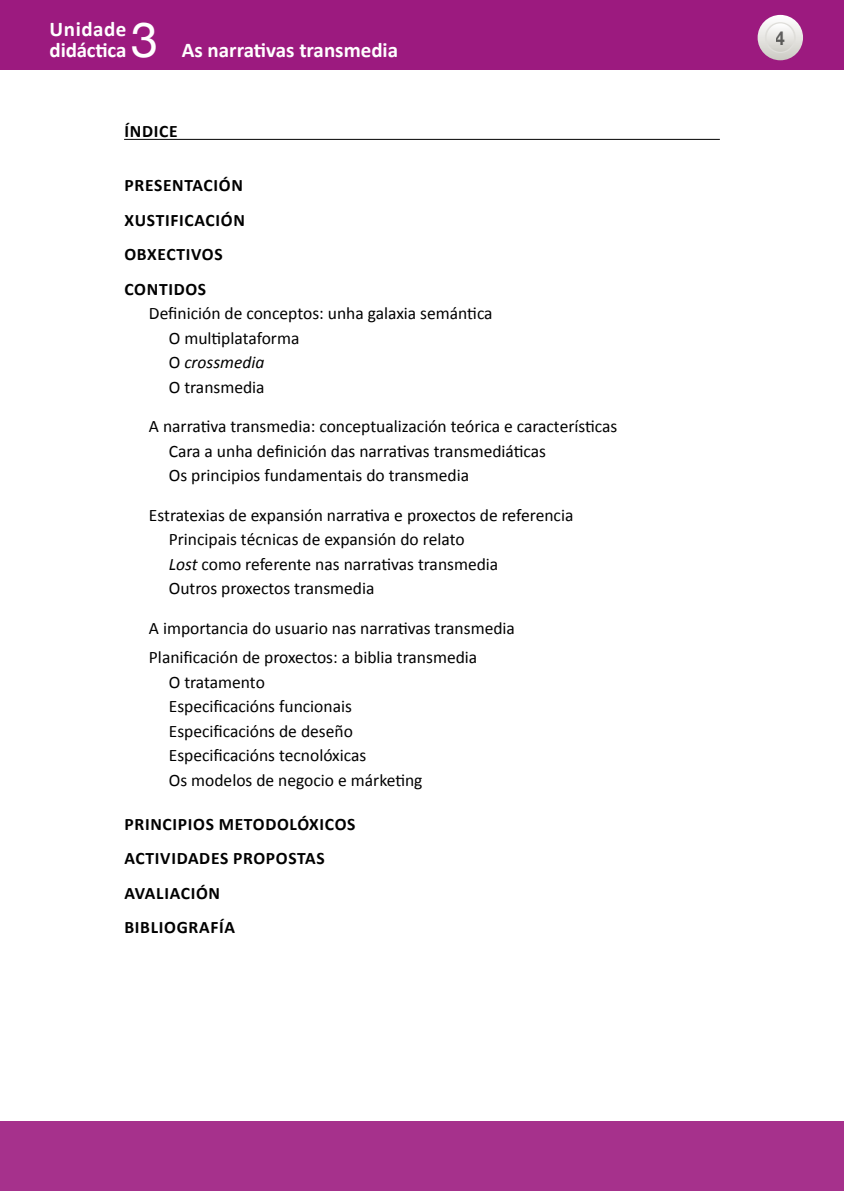
<style>
.page{position:relative;width:844px;height:1191px;background:#fff}
.page>*{position:absolute;margin:0;border:0;box-sizing:border-box;transform-origin:0 0}
.t1{font:49px "Helvetica Neue";color:#fff}
.t2{font:700 21px/21px "Calibri";color:#fff}
.t3{font:700 19.25px "Helvetica Neue";color:#000;scale:.9 1}
.t4{font:17.5px "Calibri";color:#000}
._0º_Epigrafe{font:700 17.5px "Calibri";letter-spacing:.04em;color:#000}
.t5{font:italic 17.5px "Calibri";color:#000}
.s1{font-style:normal}
.s2{font-style:italic}
</style>
<div class="page">
<div style="left:0;top:0;width:843px;height:69px;background:#9c1a7f"></div>
<svg style="left:757px;top:15px;width:45px;height:45px"></svg>
<svg style="left:765px;top:23px;width:29px;height:29px"></svg>
<div style="left:764px;top:22px;width:31px;height:31px;border:1px solid #dfdeda;border-radius:50%"></div>
<div style="left:0;top:1121px;width:843px;height:70px;background:#a6318c"></div>
<hr style="left:124px;top:139px;width:595px;height:1px;background:#000">
<p class="t2" style="left:50px;top:19px;width:78px">Unidade didáctica</p>
<h1 class="t1" style="left:131px;top:5px;width:29px">3</h1>
<p class="t2" style="left:182px;top:40px;width:218px">As narrativas transmedia</p>
<p class="_0º_Epigrafe" style="left:124px;top:120px;width:55px">ÍNDICE</p>
<p class="_0º_Epigrafe" style="left:124px;top:174px;width:120px">PRESENTACIÓN</p>
<p class="_0º_Epigrafe" style="left:124px;top:209px;width:122px">XUSTIFICACIÓN</p>
<p class="_0º_Epigrafe" style="left:124px;top:243px;width:100px">OBXECTIVOS</p>
<p class="_0º_Epigrafe" style="left:124px;top:278px;width:83px">CONTIDOS</p>
<p class="t4" style="left:149px;top:302px;width:345px">Definición de conceptos: unha galaxia semántica</p>
<p class="t4" style="left:169px;top:327px;width:132px">O multiplataforma</p>
<p class="t5" style="left:169px;top:350px;width:97px"><span class="s1">O</span> crossmedia</p>
<p class="t4" style="left:169px;top:376px;width:97px">O transmedia</p>
<p class="t4" style="left:149px;top:415px;width:470px">A narrativa transmedia: conceptualización teórica e características</p>
<p class="t4" style="left:169px;top:440px;width:379px">Cara a unha definición das narrativas transmediáticas</p>
<p class="t4" style="left:169px;top:464px;width:302px">Os principios fundamentais do transmedia</p>
<p class="t4" style="left:149px;top:504px;width:426px">Estratexias de expansión narrativa e proxectos de referencia</p>
<p class="t4" style="left:169px;top:528px;width:297px">Principais técnicas de expansión do relato</p>
<p class="t4" style="left:169px;top:553px;width:331px"><span class="s2">Lost</span> como referente nas narrativas transmedia</p>
<p class="t4" style="left:169px;top:577px;width:207px">Outros proxectos transmedia</p>
<p class="t4" style="left:149px;top:616px;width:367px">A importancia do usuario nas narrativas transmedia</p>
<p class="t4" style="left:149px;top:646px;width:330px">Planificación de proxectos: a biblia transmedia</p>
<p class="t4" style="left:169px;top:670px;width:98px">O tratamento</p>
<p class="t4" style="left:169px;top:695px;width:185px">Especificacións funcionais</p>
<p class="t4" style="left:169px;top:719px;width:185px">Especificacións de deseño</p>
<p class="t4" style="left:169px;top:744px;width:199px">Especificacións tecnolóxicas</p>
<p class="t4" style="left:169px;top:768px;width:255px">Os modelos de negocio e márketing</p>
<p class="_0º_Epigrafe" style="left:124px;top:813px;width:232px">PRINCIPIOS METODOLÓXICOS</p>
<p class="_0º_Epigrafe" style="left:124px;top:847px;width:202px">ACTIVIDADES PROPOSTAS</p>
<p class="_0º_Epigrafe" style="left:124px;top:881px;width:97px">AVALIACIÓN</p>
<p class="_0º_Epigrafe" style="left:124px;top:916px;width:112px">BIBLIOGRAFÍA</p>
<p class="t3" style="left:775px;top:26px;width:12px">4</p>
</div>
